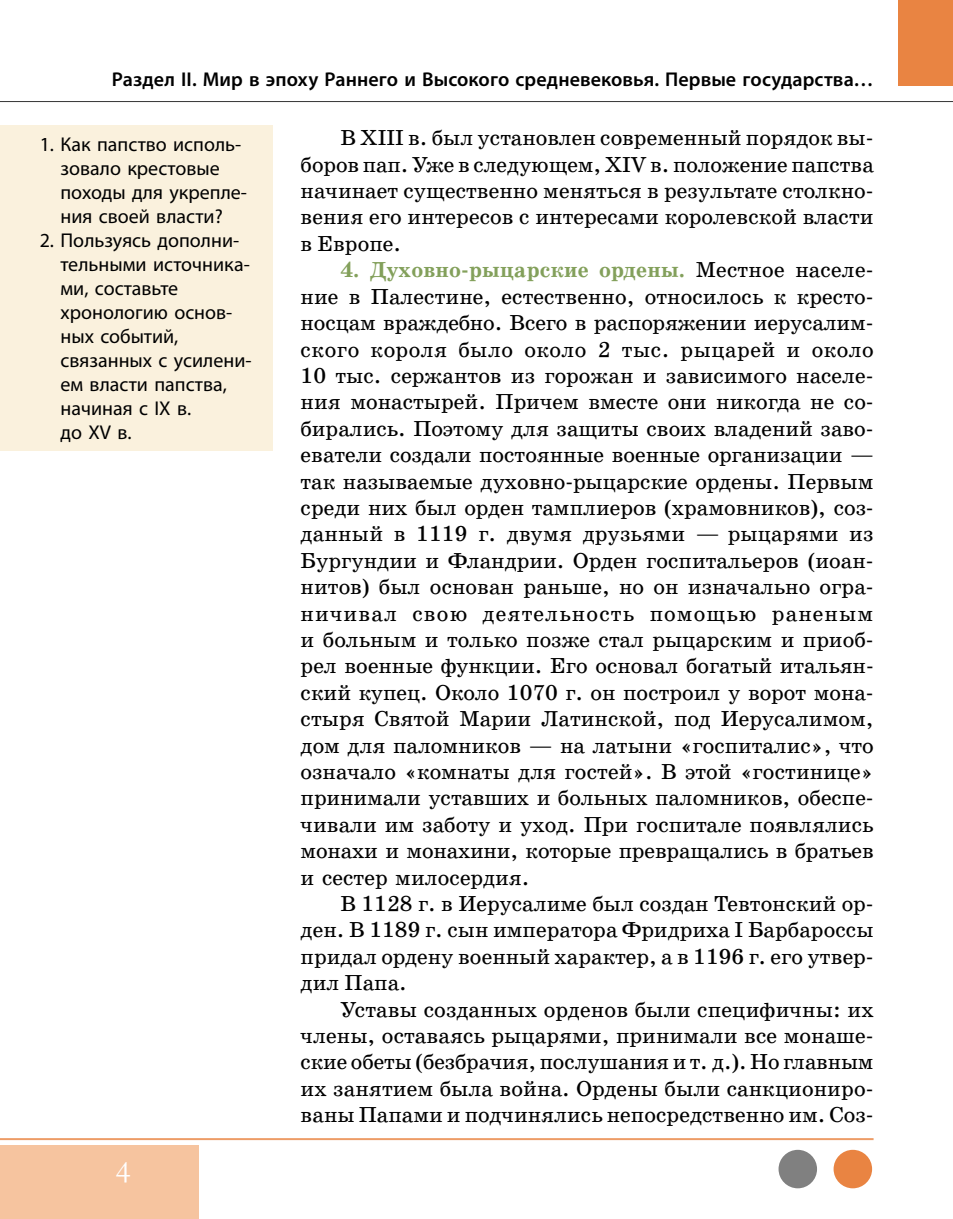
<style>
.page{position:relative;width:953px;height:1219px;background:#fff}
.page>*{position:absolute;margin:0;border:0;box-sizing:border-box;transform-origin:0 0}
.t1{font:32px "Garamond";color:#fff}
.t2{font:22px/26.4px "School Book Web";color:#000;text-align:justify}
.t3{font:20px/24px "Myriad Pro";color:#000}
.t4{font:600 20px "Myriad Pro";letter-spacing:.005em;color:#000}
.s1{font-weight:700;color:#83a05b}
</style>
<div class="page">
<hr style="left:0;top:101px;width:952px;height:1px;background:#000">
<div style="left:898px;top:0;width:54px;height:86px;background:#e98442"></div>
<div style="left:0;top:1145px;width:198px;height:74px;background:#f6c49f"></div>
<div style="left:778px;top:1150px;width:39px;height:38px;background:#808080;border-radius:50%"></div>
<div style="left:833px;top:1150px;width:39px;height:38px;background:#e98442;border-radius:50%"></div>
<hr style="left:0;top:1138px;width:873px;height:2px;background:#e98442">
<div style="left:0;top:125px;width:272px;height:114px;background:#faf1dd"></div>
<div style="left:0;top:218px;width:272px;height:232px;background:#faf1dd"></div>
<p class="t4" style="left:112px;top:67px;width:763px">Раздел II. Мир в эпоху Раннего и Высокого средневековья. Первые государства…</p>
<p class="t3" style="left:60px;top:132px;width:188px;text-indent:-21px">1. Как папство исполь&shy;зовало крестовые походы для укрепле&shy;ния своей власти?</p>
<p class="t3" style="left:60px;top:228px;width:192px;text-indent:-21px">2. Пользуясь дополни&shy;тельными источника&shy;ми, составьте хронологию основ&shy;ных событий, связанных с усилени&shy;ем власти папства, начиная с IX в.<br>до XV в.</p>
<h1 class="t1" style="left:115px;top:1150px;width:17px">4</h1>
<p class="t2" style="left:300px;top:125px;width:574px;text-indent:40px">В XIII в. был установлен современный порядок вы&shy;боров пап. Уже в следующем, XIV в. положение папства начинает существенно меняться в результате столкно&shy;вения его интересов с интересами королевской власти в Европе.</p>
<p class="t2" style="left:300px;top:257px;width:574px;text-indent:40px"><span class="s1">4. Духовно-рыцарские ордены.</span> Местное населе&shy;ние в Палестине, естественно, относилось к кресто&shy;носцам враждебно. Всего в распоряжении иерусалим&shy;ского короля было около 2 тыс. рыцарей и около 10 тыс. сержантов из горожан и зависимого населе&shy;ния монастырей. Причем вместе они никогда не со&shy;бирались. Поэтому для защиты своих владений заво&shy;еватели создали постоянные военные организации — так называемые духовно-рыцарские ордены. Первым среди них был орден тамплиеров (храмовников), соз&shy;данный в 1119 г. двумя друзьями — рыцарями из Бургундии и Фландрии. Орден госпитальеров (иоан&shy;нитов) был основан раньше, но он изначально огра&shy;ничивал свою деятельность помощью раненым и больным и только позже стал рыцарским и приоб&shy;рел военные функции. Его основал богатый итальян&shy;ский купец. Около 1070 г. он построил у ворот мона&shy;стыря Святой Марии Латинской, под Иерусалимом, дом для паломников — на латыни «госпиталис», что означало «комнаты для гостей». В этой «гостинице» принимали уставших и больных паломников, обеспе&shy;чивали им заботу и уход. При госпитале появлялись монахи и монахини, которые превращались в братьев и сестер милосердия.</p>
<p class="t2" style="left:300px;top:891px;width:574px;text-indent:40px">В 1128 г. в Иерусалиме был создан Тевтонский ор&shy;ден. В 1189 г. сын императора Фридриха I Барбароссы придал ордену военный характер, а в 1196 г. его утвер&shy;дил Папа.</p>
<p class="t2" style="left:300px;top:996px;width:574px;text-indent:40px">Уставы созданных орденов были специфичны: их члены, оставаясь рыцарями, принимали все монаше&shy;ские обеты (безбрачия, послушания и т. д.). Но главным их занятием была война. Ордены были санкциониро&shy;ваны Папами и подчинялись непосредственно им. Соз-</p>
</div>
